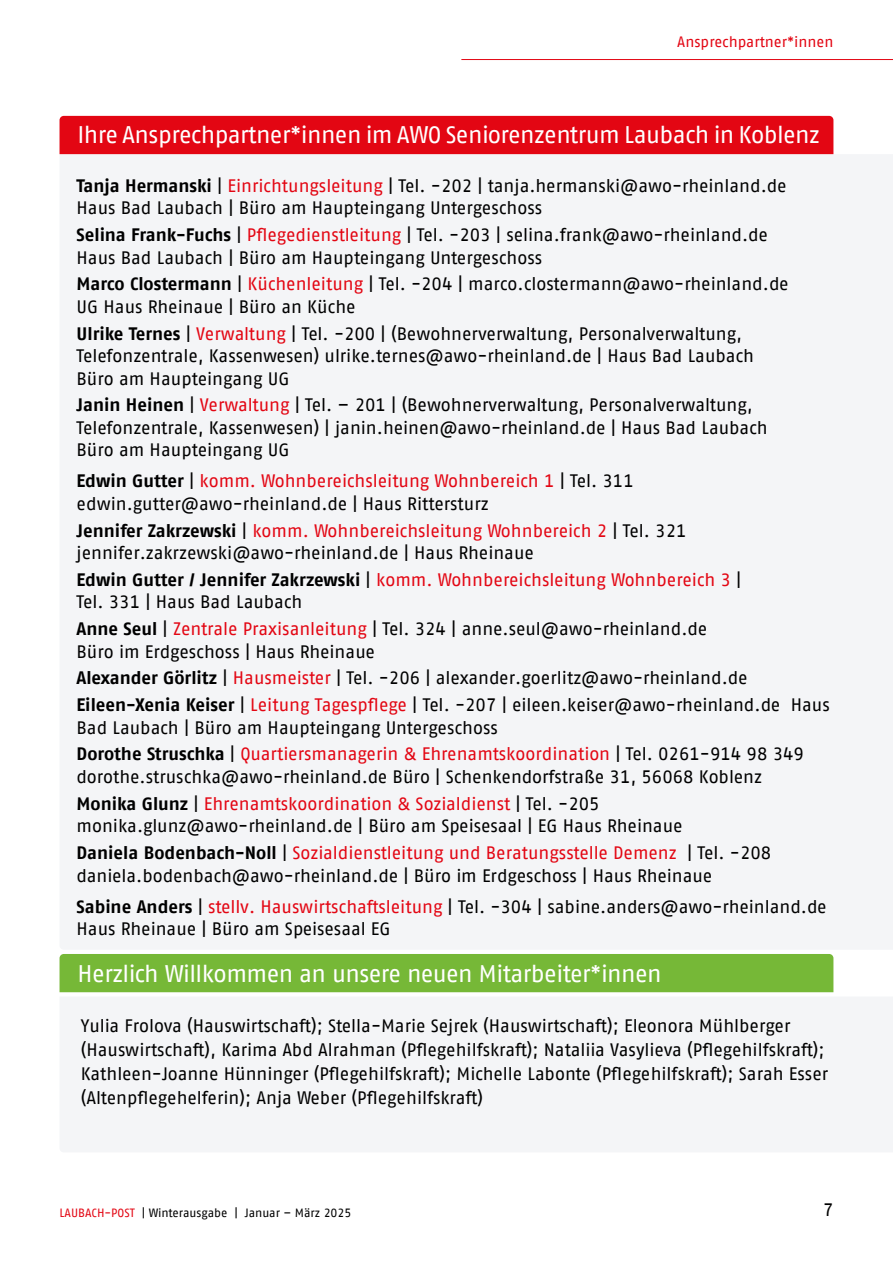
<style>
.page{position:relative;width:893px;height:1263px;background:#fff}
.page>*{position:absolute;margin:0;border:0;box-sizing:border-box;transform-origin:0 0}
.t1{font:24px "AWO Fago Office";letter-spacing:-.02em;color:#fff}
.t2{font:18px/22.5px "AWO Fago Office";color:#000}
.t3{font:18px/22.5px "AWO Fago Office";color:#e30613}
.t4{font:15px "AWO Fago Office";color:#e30613}
.t5{font:12px "AWO Fago Office";color:#000}
.s1{font-weight:700}
.s2{color:#e30613}
.s3{font-weight:700;color:#000}
.s4{color:#000}
</style>
<div class="page">
<div style="left:60px;top:154px;width:833px;height:795px;background:#f4f5f7"></div>
<div style="left:60px;top:997px;width:833px;height:155px;background:#f4f5f7"></div>
<div style="left:60px;top:116px;width:773px;height:38px;background:#e30613"></div>
<div style="left:60px;top:954px;width:773px;height:38px;background:#76b837"></div>
<hr style="left:461px;top:59px;width:432px;height:1px;background:#e30613">
<p class="t4" style="left:677px;top:33px;width:158px">Ansprechpartner*innen</p>
<h1 class="t1" style="left:78px;top:121px;width:743px">Ihre Ansprechpartner*innen im AWO Seniorenzentrum Laubach in Koblenz</h1>
<p class="t2" style="left:77px;top:174px;width:711px"><span class="s1">Tanja Hermanski</span> | <span class="s2">Einrichtungsleitung</span> | Tel. -202 | tanja.hermanski@awo-rheinland.de<br>Haus Bad Laubach | Büro am Haupteingang Untergeschoss</p>
<p class="t2" style="left:77px;top:223px;width:693px"><span class="s1">Selina Frank-Fuchs</span> | <span class="s2">Pflegedienstleitung</span> | Tel. -203 | selina.frank@awo-rheinland.de<br>Haus Bad Laubach | Büro am Haupteingang Untergeschoss</p>
<p class="t2" style="left:77px;top:273px;width:714px"><span class="s1">Marco Clostermann</span> | <span class="s2">Küchenleitung</span> | Tel. -204 | marco.clostermann@awo-rheinland.de<br>UG Haus Rheinaue | Büro an Küche</p>
<p class="t2" style="left:77px;top:322px;width:679px"><span class="s1">Ulrike Ternes</span> | <span class="s2">Verwaltung</span> | Tel. -200 | (Bewohnerverwaltung, Personalverwaltung,<br>Telefonzentrale, Kassenwesen) ulrike.ternes@awo-rheinland.de | Haus Bad Laubach<br>Büro am Haupteingang UG</p>
<p class="t2" style="left:77px;top:394px;width:693px"><span class="s1">Janin Heinen</span> | <span class="s2">Verwaltung</span> | Tel. – 201 | (Bewohnerverwaltung, Personalverwaltung,<br>Telefonzentrale, Kassenwesen) | janin.heinen@awo-rheinland.de | Haus Bad Laubach<br>Büro am Haupteingang UG</p>
<p class="t2" style="left:77px;top:470px;width:559px"><span class="s1">Edwin Gutter</span> | <span class="s2">komm. Wohnbereichsleitung Wohnbereich 1</span> | Tel. 311 edwin.gutter@awo-rheinland.de | Haus Rittersturz</p>
<p class="t2" style="left:77px;top:519px;width:611px"><span class="s1">Jennifer Zakrzewski</span> | <span class="s2">komm. Wohnbereichsleitung Wohnbereich 2</span> | Tel. 321 jennifer.zakrzewski@awo-rheinland.de | Haus Rheinaue</p>
<p class="t3" style="left:77px;top:568px;width:666px"><span class="s3">Edwin Gutter / Jennifer Zakrzewski</span> <span class="s4">|</span> komm. Wohnbereichsleitung Wohnbereich 3 <span class="s4">|<br>Tel. 331 | Haus Bad Laubach</span></p>
<p class="t2" style="left:77px;top:617px;width:632px"><span class="s1">Anne Seul</span> | <span class="s2">Zentrale Praxisanleitung</span> | Tel. 324 | anne.seul@awo-rheinland.de<br>Büro im Erdgeschoss | Haus Rheinaue</p>
<p class="t2" style="left:77px;top:665px;width:755px;line-height:26.7px"><span class="s1">Alexander Görlitz</span> | <span class="s2">Hausmeister</span> | Tel. -206 | alexander.goerlitz@awo-rheinland.de<br><span class="s1">Eileen-Xenia Keiser</span> | <span class="s2">Leitung Tagespflege</span> | Tel. -207 | eileen.keiser@awo-rheinland.de Haus</p>
<p class="t2" style="left:77px;top:714px;width:729px;line-height:26.7px">Bad Laubach | Büro am Haupteingang Untergeschoss<br><span class="s1">Dorothe Struschka</span> | <span class="s2">Quartiersmanagerin &amp; Ehrenamtskoordination</span> | Tel. 0261-914 98 349</p>
<p class="t2" style="left:77px;top:763px;width:687px;line-height:26.7px">dorothe.struschka@awo-rheinland.de Büro | Schenkendorfstraße 31, 56068 Koblenz<br><span class="s1">Monika Glunz</span> | <span class="s2">Ehrenamtskoordination &amp; Sozialdienst</span> | Tel. -205</p>
<p class="t2" style="left:77px;top:812px;width:696px;line-height:26.7px">monika.glunz@awo-rheinland.de | Büro am Speisesaal | EG Haus Rheinaue<br><span class="s1">Daniela Bodenbach-Noll</span> | <span class="s2">Sozialdienstleitung und Beratungsstelle Demenz</span> | Tel. -208</p>
<p class="t2" style="left:77px;top:859px;width:752px;line-height:31px">daniela.bodenbach@awo-rheinland.de | Büro im Erdgeschoss | Haus Rheinaue<br><span class="s1">Sabine Anders</span> | <span class="s2">stellv. Hauswirtschaftsleitung</span> | Tel. -304 | sabine.anders@awo-rheinland.de</p>
<p class="t2" style="left:77px;top:917px;width:316px">Haus Rheinaue | Büro am Speisesaal EG</p>
<h1 class="t1" style="left:78px;top:959px;width:586px">Herzlich Willkommen an unsere neuen Mitarbeiter*innen</h1>
<p class="t2" style="left:81px;top:1014px;width:749px;line-height:24px">Yulia Frolova (Hauswirtschaft); Stella-Marie Sejrek (Hauswirtschaft); Eleonora Mühlberger (Hauswirtschaft), Karima Abd Alrahman (Pflegehilfskraft); Nataliia Vasylieva (Pflegehilfskraft); Kathleen-Joanne Hünninger (Pflegehilfskraft); Michelle Labonte (Pflegehilfskraft); Sarah Esser (Altenpflegehelferin); Anja Weber (Pflegehilfskraft)</p>
<p class="t5" style="left:60px;top:1205px;width:293px"><span class="s2">LAUBACH-POST</span> | Winterausgabe | Januar – März 2025</p>
<p class="t2" style="left:823px;top:1198px;width:12px">7</p>
</div>
